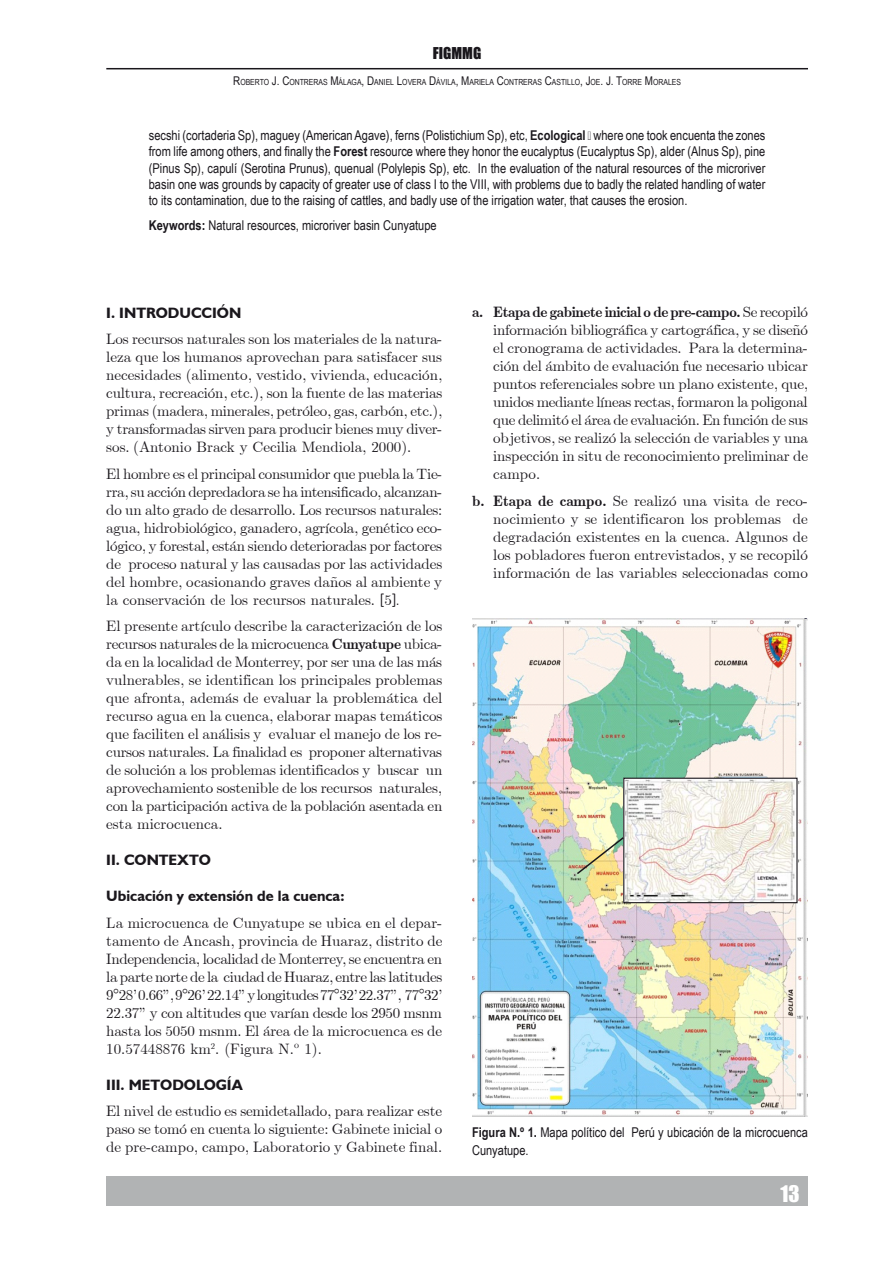
<style>
.page{position:relative;width:893px;height:1263px;background:#fff}
.page>*{position:absolute;margin:0;border:0;box-sizing:border-box;transform-origin:0 0}
.t1{font:21px "Impact";color:#fff}
.C__de_texto{font:15px/18px "Euclid";color:#1a171c;text-align:justify}
.Cuerpo_tabulado{font:15px/18px "Euclid";color:#1a171c;text-align:justify}
.Subtítulo{font:700 15px "Humanist 521 BT";color:#1a171c}
.Subtítulo_2{font:700 15px "Humanist 521 BT";color:#1a171c}
.t2{font:15px "Impact";color:#1a171c}
.Pie{font:13.5px/16.2px "Arial Narrow";color:#1a171c;text-align:justify}
.Figura{font:13.5px/18px "Arial Narrow";color:#1a171c}
.Resumen{font:13.5px "Arial Narrow";color:#1a171c}
.t3{font:8.4px "Arial Narrow";color:#1a171c}
.s1{font-size:12px}
.s2{font-weight:700}
.s3{font-family:"Agency FB"}
</style>
<div class="page">
<div style="left:106px;top:1176px;width:702px;height:30px;background:#b1b3b4"></div>
<hr style="left:106px;top:68px;width:702px;height:1px;background:#1a171c">
<img style="left:472px;top:618px;width:336px;height:498px">
<img style="left:625px;top:780px;width:171px;height:121px">
<div style="left:623px;top:778px;width:175px;height:125px;border:1px solid #1a171c"></div>
<img style="left:575px;top:836px;width:50px;height:40px">
<p class="t2" style="left:433px;top:41px;width:50px">FIGMMG</p>
<p class="t3" style="left:233px;top:76px;width:449px"><span class="s1">R</span>OBERTO <span class="s1">J. C</span>ONTRERAS <span class="s1">M</span>ÁLAGA<span class="s1">, D</span>ANIEL <span class="s1">L</span>OVERA <span class="s1">D</span>ÁVILA<span class="s1">, M</span>ARIELA <span class="s1">C</span>ONTRERAS <span class="s1">C</span>ASTILLO<span class="s1">, J</span>OE<span class="s1">. J. T</span>ORRE <span class="s1">M</span> ORALES</p>
<p class="Pie" style="left:149px;top:127px;width:618px">secshi (cortaderia Sp), maguey (American Agave), ferns (Polistichium Sp), etc, <span class="s2">Ecological</span> where one took encuenta the zones from life among others, and finally the <span class="s2">Forest</span> resource where they honor the eucalyptus (Eucalyptus Sp), alder (Alnus Sp), pine (Pinus Sp), capulí (Serotina Prunus), quenual (Polylepis Sp), etc. In the evaluation of the natural resources of the microriver basin one was grounds by capacity of greater use of class I to the VIII, with problems due to badly the related handling of water to its contamination, due to the raising of cattles, and badly use of the irrigation water, that causes the erosion.</p>
<p class="Resumen" style="left:149px;top:215px;width:289px"><span class="s2">Keywords:</span> Natural resources, microriver basin Cunyatupe</p>
<p class="Subtítulo" style="left:106px;top:303px;width:136px">I. INTRODUCCIÓN</p>
<p class="C__de_texto" style="left:106px;top:330px;width:338px">Los recursos naturales son los materiales de la natura&shy;leza que los humanos aprovechan para satisfacer sus necesidades (alimento, vestido, vivienda, educación, cultura, recreación, etc.), son la fuente de las materias primas (madera, minerales, petróleo, gas, carbón, etc.), y transformadas sirven para producir bienes muy diver&shy;sos. (Antonio Brack y Cecilia Mendiola, 2000).</p>
<p class="C__de_texto" style="left:106px;top:465px;width:338px">El hombre es el principal consumidor que puebla la Tie&shy;rra, su acción depredadora se ha intensificado, alcanzan&shy;do un alto grado de desarrollo. Los recursos naturales: agua, hidrobiológico, ganadero, agrícola, genético eco&shy;lógico, y forestal, están siendo deterioradas por factores de proceso natural y las causadas por las actividades del hombre, ocasionando graves daños al ambiente y la conservación de los recursos naturales. <span class="s3">[</span>5<span class="s3">].</span></p>
<p class="C__de_texto" style="left:106px;top:617px;width:338px">El presente artículo describe la caracterización de los recursos naturales de la microcuenca <span class="s2">Cunyatupe</span> ubica&shy;da en la localidad de Monterrey, por ser una de las más vulnerables, se identifican los principales problemas que afronta, además de evaluar la problemática del recurso agua en la cuenca, elaborar mapas temáticos que faciliten el análisis y evaluar el manejo de los re&shy;cursos naturales. La finalidad es proponer alternativas de solución a los problemas identificados y buscar un aprovechamiento sostenible de los recursos naturales, con la participación activa de la población asentada en esta microcuenca.</p>
<p class="Subtítulo" style="left:106px;top:851px;width:106px">II. CONTEXTO</p>
<p class="Subtítulo_2" style="left:106px;top:887px;width:240px">Ubicación y extensión de la cuenca:</p>
<p class="C__de_texto" style="left:106px;top:914px;width:338px">La microcuenca de Cunyatupe se ubica en el depar&shy;tamento de Ancash, provincia de Huaraz, distrito de Independencia, localidad de Monterrey, se encuentra en la parte norte de la ciudad de Huaraz, entre las latitudes 9°28’ 0.66”, 9°26’ 22.14” y longitudes 77°32’ 22.37”, 77°32’ 22.37” y con altitudes que varían desde los 2950 msnm hasta los 5050 msnm. El área de la microcuenca es de 10.57448876 km<sup>2</sup>. (Figura N.º 1).</p>
<p class="Subtítulo" style="left:106px;top:1075px;width:138px">III. METODOLOGÍA</p>
<p class="C__de_texto" style="left:106px;top:1102px;width:337px">El nivel de estudio es semidetallado, para realizar este paso se tomó en cuenta lo siguiente: Gabinete inicial o de pre-campo, campo, Laboratorio y Gabinete final.</p>
<p class="Cuerpo_tabulado" style="left:493px;top:304px;width:316px;text-indent:-21px"><span class="s2">a. Etapa de gabinete inicial o de pre-campo.</span> Se recopiló información bibliográfica y cartográfica, y se diseñó el cronograma de actividades. Para la determina&shy;ción del ámbito de evaluación fue necesario ubicar puntos referenciales sobre un plano existente, que, unidos mediante líneas rectas, formaron la poligonal que delimitó el área de evaluación. En función de sus objetivos, se realizó la selección de variables y una inspección in situ de reconocimiento preliminar de campo.</p>
<p class="Cuerpo_tabulado" style="left:493px;top:492px;width:316px;text-indent:-21px"><span class="s2">b. Etapa de campo.</span> Se realizó una visita de reco&shy;nocimiento y se identificaron los problemas de degradación existentes en la cuenca. Algunos de los pobladores fueron entrevistados, y se recopiló información de las variables seleccionadas como</p>
<p class="Figura" style="left:472px;top:1123px;width:337px"><span class="s2">Figura N.º 1.</span> Mapa político del Perú y ubicación de la microcuenca<br>Cunyatupe.</p>
<p class="t1" style="left:780px;top:1178px;width:21px">13</p>
</div>
